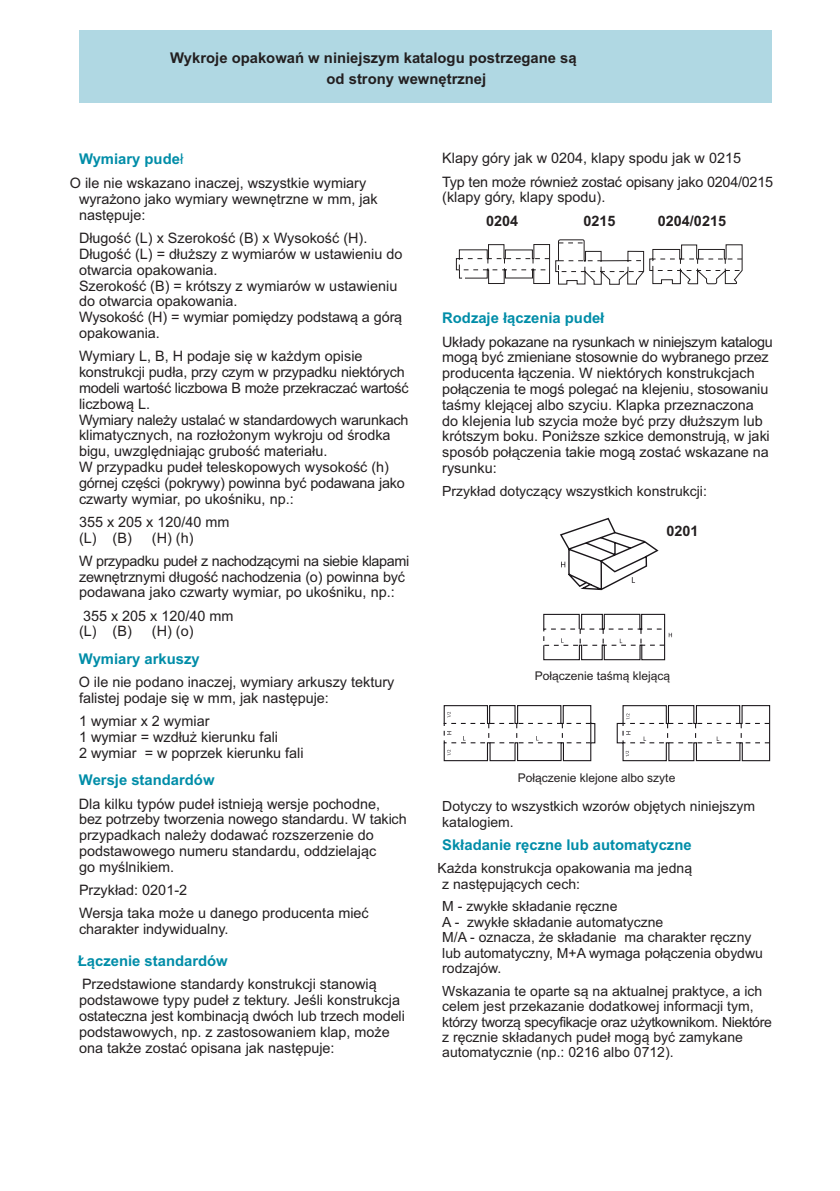
<style>
.page{position:relative;width:840px;height:1191px;background:#fff}
.page>*{position:absolute;margin:0;border:0;box-sizing:border-box;transform-origin:0 0}
.t1{font:700 14.8px "Arial";color:#008da8}
.t2{font:700 14.8px/20.8px "Arial";color:#231f20}
.t3{font:14.4px/15.8px "Arial";color:#231f20}
.t4{font:14.4px/23.2px "Arial";letter-spacing:-.02em;color:#231f20}
.t5{font:14.4px/23.2px "Arial";letter-spacing:-.025em;color:#231f20}
.t6{font:700 14.4px "Arial";color:#231f20}
.t7{font:14px/15.4px "Arial";color:#231f20}
.t8{font:12px "Arial";color:#231f20}
.s1{font-family:"Arial Unicode MS";font-weight:400}
.s2{font-family:"Arial Unicode MS"}
</style>
<div class="page">
<div style="left:79px;top:30px;width:692px;height:72px;background:#b0d8e3"></div>
<svg style="left:455px;top:239px;width:287px;height:46px"></svg>
<svg style="left:560px;top:517px;width:99px;height:74px"></svg>
<svg style="left:543px;top:613px;width:128px;height:48px"></svg>
<svg style="left:443px;top:705px;width:152px;height:56px"></svg>
<svg style="left:616px;top:705px;width:154px;height:56px"></svg>
<p class="t2" style="left:326px;top:49px;width:251px;text-indent:-156px">Wykroje opakowañ w niniejszym katalogu postrzegane s¹ od strony wewnêtrznej</p>
<p class="t1" style="left:79px;top:153px;width:111px">Wymiary pude<span class="s1">Ý9</span></p>
<p class="t3" style="left:79px;top:177px;width:300px;text-indent:-9px">O ile nie wskazano inaczej, wszystkie wymiary wyra¿ono jako wymiary wewnêtrzne w mm, jak nastêpuje:</p>
<p class="t3" style="left:79px;top:232px;width:325px">D<span class="s2">Ý9</span>ugoœæ (L) x Szerokoœæ (B) x Wysokoœæ (H).<br>D<span class="s2">Ý9</span>ugoœæ (L) = d<span class="s2">Ý9</span>u¿szy z wymiarów w ustawieniu do otwarcia opakowania.<br>Szerokoœæ (B) = krótszy z wymiarów w ustawieniu do otwarcia opakowania.<br>Wysokoœæ (H) = wymiar pomiêdzy podstaw¹ a gór¹ opakowania.</p>
<p class="t3" style="left:79px;top:350px;width:331px">Wymiary L, B, H podaje siê w ka¿dym opisie konstrukcji pud<span class="s2">Ý9</span>a, przy czym w przypadku niektórych modeli wartoœæ liczbowa B mo¿e przekraczaæ wartoœæ liczbow¹ L.<br>Wymiary nale¿y ustalaæ w standardowych warunkach klimatycznych, na roz<span class="s2">Ý9</span>o¿onym wykroju od œrodka bigu, uwzglêdniaj¹c gruboœæ materia<span class="s2">Ý9</span>u.<br>W przypadku pude<span class="s2">Ý9</span>teleskopowych wysokoœæ (h) górnej czêœci (pokrywy) powinna byæ podawana jako czwarty wymiar, po ukoœniku, np.:</p>
<p class="t3" style="left:79px;top:515px;width:152px">355 x 205 x 120/40 mm (L) (B)</p>
<p class="t5" style="left:79px;top:527px;width:332px;text-indent:73px">(H) (h)<br>W przypadku pude<span class="s2">Ý9</span>z nachodz¹cymi na siebie klapami</p>
<p class="t3" style="left:79px;top:570px;width:327px">zewnêtrznymi d<span class="s2">Ý9</span>ugoœæ nachodzenia (o) powinna byæ podawana jako czwarty wymiar, po ukoœniku, np.:</p>
<p class="t3" style="left:79px;top:609px;width:156px">355 x 205 x 120/40 mm (L) (B)</p>
<p class="t3" style="left:152px;top:625px;width:43px">(H) (o)</p>
<p class="t3" style="left:79px;top:675px;width:317px">O ile nie podano inaczej, wymiary arkuszy tektury</p>
<p class="t1" style="left:79px;top:653px;width:122px">Wymiary arkuszy</p>
<p class="t3" style="left:79px;top:687px;width:251px;line-height:23.2px">falistej podaje siê w mm, jak nastêpuje:<br>1 wymiar x 2 wymiar</p>
<p class="t3" style="left:79px;top:730px;width:226px">1 wymiar = wzd<span class="s2">Ý9uý</span> kierunku fali<br>2 wymiar = w poprzek kierunku fali</p>
<p class="t3" style="left:79px;top:797px;width:302px">Dla kilku typów pude<span class="s2">Ý9</span>istniej¹ wersje pochodne,</p>
<p class="t1" style="left:79px;top:774px;width:137px">Wersje standardów</p>
<p class="t3" style="left:79px;top:813px;width:329px">bez potrzeby tworzenia nowego standardu. W takich przypadkach nale¿y dodawaæ rozszerzenie do podstawowego numeru standardu, oddzielaj¹c<br>go myœlnikiem.</p>
<p class="t3" style="left:79px;top:879px;width:291px;line-height:23.2px">Przyk<span class="s2">Ý9</span>ad: 0201-2<br>Wersja taka mo¿e u danego producenta mieæ</p>
<p class="t3" style="left:79px;top:922px;width:151px">charakter indywidualny.</p>
<p class="t1" style="left:78px;top:955px;width:151px">£¹czenie standardów</p>
<p class="t3" style="left:79px;top:993px;width:327px">podstawowe typy pude<span class="s2">Ý9</span>z tektury. Jeœli konstrukcja ostateczna jest kombinacj¹ dwóch lub trzech modeli podstawowych, np. z zastosowaniem klap, mo¿e ona tak¿e zostaæ opisana jak nastêpuje:</p>
<p class="t3" style="left:82px;top:977px;width:296px">Przedstawione standardy konstrukcji stanowi¹</p>
<p class="t4" style="left:442px;top:148px;width:332px">Klapy góry jak w 0204, klapy spodu jak w 0215<br>Typ ten mo¿e równie¿ zostaæ opisany jako 0204/0215</p>
<p class="t3" style="left:442px;top:191px;width:165px">(klapy góry, klapy spodu).</p>
<p class="t6" style="left:486px;top:215px;width:34px">0204</p>
<p class="t6" style="left:583px;top:215px;width:34px">0215</p>
<p class="t6" style="left:657px;top:215px;width:70px">0204/0215</p>
<p class="t1" style="left:442px;top:312px;width:164px">Rodzaje ³¹czenia pude³</p>
<p class="t3" style="left:442px;top:335px;width:332px">Uk<span class="s2">Ý9</span>ady pokazane na rysunkach w niniejszym katalogu mog¹ byæ zmieniane stosownie do wybranego przez producenta <span class="s2">Ý9à</span>czenia. W niektórych konstrukcjach po<span class="s2">Ý9à</span>czenia te mogœ polegaæ na klejeniu, stosowaniu taœmy klej¹cej albo szyciu. Klapka przeznaczona do klejenia lub szycia mo¿e byæ przy d<span class="s2">Ý9</span>u¿szym lub krótszym boku. Poni¿sze szkice demonstruj¹, w jaki sposób po<span class="s2">Ý9à</span>czenia takie mog¹ zostaæ wskazane na rysunku:</p>
<p class="t7" style="left:442px;top:484px;width:266px">Przyk<span class="s2">Ý9</span>ad dotycz¹cy wszystkich konstrukcji:</p>
<p class="t6" style="left:666px;top:525px;width:34px">0201</p>
<p class="t8" style="left:534px;top:671px;width:137px">Po<span class="s2">Ý9à</span>czenie taœm¹ klej¹c¹</p>
<p class="t8" style="left:517px;top:773px;width:159px">Po<span class="s2">Ý9à</span>czenie klejone albo szyte</p>
<p class="t7" style="left:442px;top:800px;width:314px">Dotyczy to wszystkich wzorów objêtych niniejszym katalogiem.</p>
<p class="t7" style="left:437px;top:861px;width:256px">Ka¿da konstrukcja opakowania ma jedn¹</p>
<p class="t1" style="left:442px;top:839px;width:251px">Sk³adanie rêczne lub automatyczne</p>
<p class="t7" style="left:442px;top:873px;width:177px;line-height:22.8px">z nastêpuj¹cych cech:<br>M - zwyk<span class="s2">Ý9</span>e sk<span class="s2">Ý9</span>adanie rêczne</p>
<p class="t7" style="left:442px;top:915px;width:322px">A - zwyk<span class="s2">Ý9</span>e sk<span class="s2">Ý9</span>adanie automatyczne<br>M/A - oznacza, ¿e sk<span class="s2">Ý9</span>adanie ma charakter rêczny lub automatyczny, M+A wymaga po<span class="s2">Ý9à</span>czenia obydwu rodzajów.</p>
<p class="t7" style="left:442px;top:984px;width:331px">Wskazania te oparte s¹ na aktualnej praktyce, a ich celem jest przekazanie dodatkowej informacji tym, którzy tworz¹ specyfikacje oraz u¿ytkownikom. Niektóre z rêcznie sk<span class="s2">Ý9</span>adanych pude<span class="s2">Ý9</span>mog¹ byæ zamykane automatycznie (np.: 0216 albo 0712).</p>
</div>
